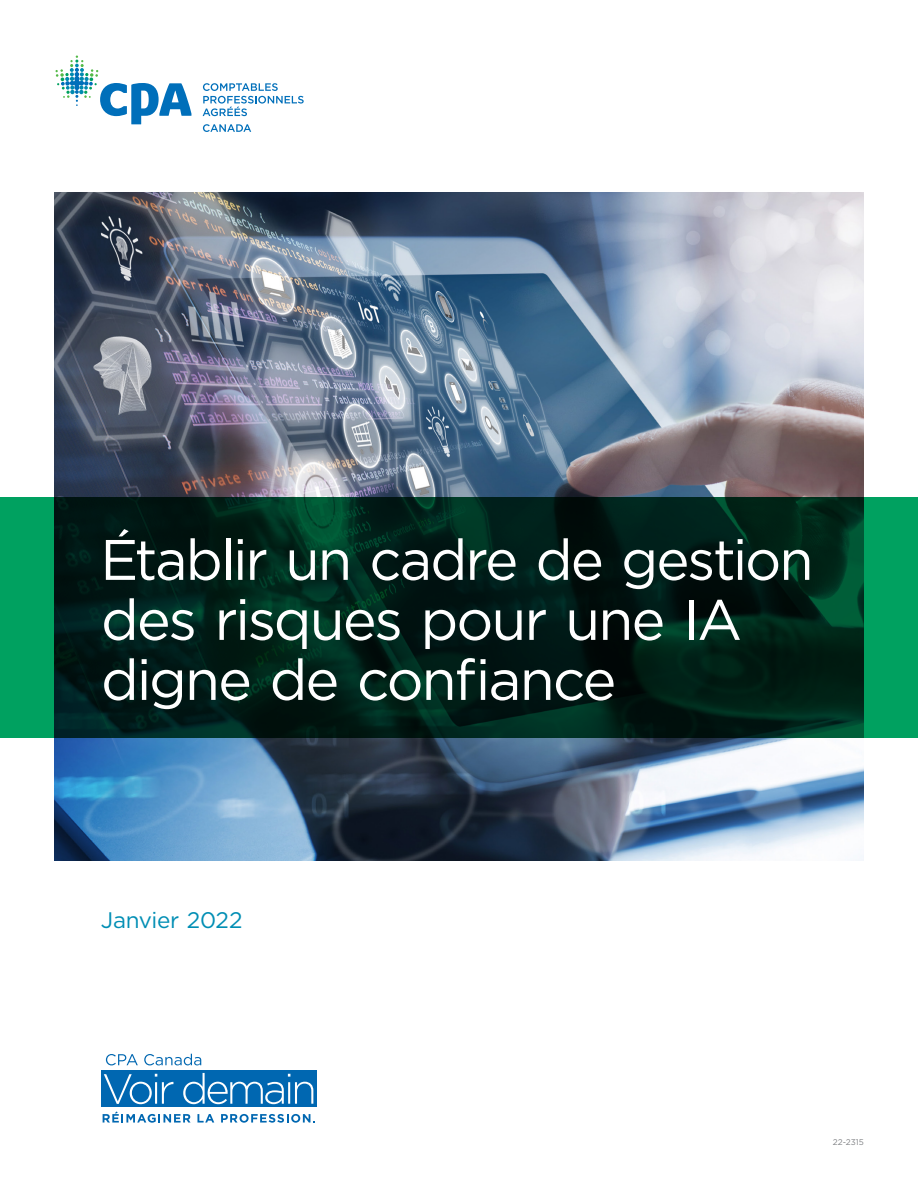
<style>
.page{position:relative;width:918px;height:1188px;background:#fff}
.page>*{position:absolute;margin:0;border:0;box-sizing:border-box;transform-origin:0 0}
.t1{font:57px/60px "Gotham";letter-spacing:-.035em;color:#fff}
.Date{font:22.5px "Gotham";letter-spacing:-.015em;color:#008eb4}
.t2{font:8.25px "Gotham";letter-spacing:.015em;color:#808285}
</style>
<div class="page">
<svg style="left:203px;top:124px;width:48px;height:8px"></svg>
<svg style="left:56px;top:56px;width:135px;height:68px"></svg>
<svg style="left:203px;top:83px;width:101px;height:33px"></svg>
<img style="left:54px;top:192px;width:810px;height:669px">
<svg style="left:0;top:498px;width:918px;height:240px;background:#002f20"></svg>
<div style="left:102px;top:1070px;width:215px;height:37px;background:#0067b1"></div>
<svg style="left:106px;top:1054px;width:32px;height:11px"></svg>
<svg style="left:144px;top:1054px;width:57px;height:11px"></svg>
<svg style="left:103px;top:1112px;width:88px;height:11px"></svg>
<svg style="left:197px;top:1114px;width:17px;height:9px"></svg>
<svg style="left:221px;top:1114px;width:94px;height:9px"></svg>
<svg style="left:104px;top:1074px;width:69px;height:30px"></svg>
<svg style="left:183px;top:1073px;width:130px;height:31px"></svg>
<h1 class="t1" style="left:100px;top:529px;width:715px">Établir un cadre de gestion des risques pour une IA digne de confiance</h1>
<p class="Date" style="left:101px;top:906px;width:143px">Janvier 2022</p>
<p class="t2" style="left:833px;top:1137px;width:33px">22-2315</p>
</div>
